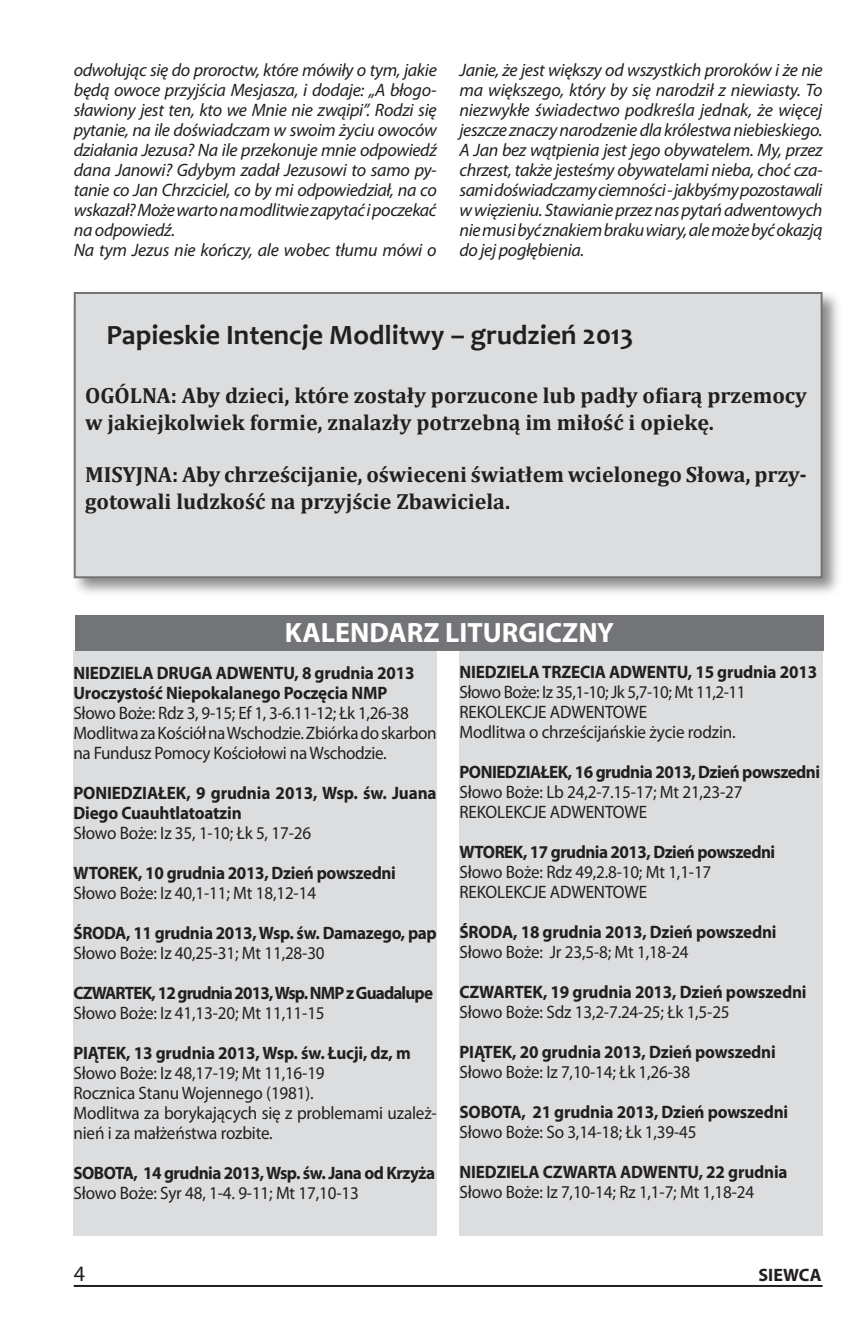
<style>
.page{position:relative;width:868px;height:1338px;background:#fff}
.page>*{position:absolute;margin:0;border:0;box-sizing:border-box;transform-origin:0 0}
.t1{font:700 28px "Candara";color:#231f20}
.t2{font:700 28px "Myriad Pro";color:#fff}
.t3{font:700 22px/26.4px "Cambria";color:#231f20}
.t4{font:italic 18px/20px "Myriad Pro";letter-spacing:-.02em;color:#231f20}
.t5{font:18px/20px "Myriad Pro";letter-spacing:-.01em;color:#231f20;scale:.95 1}
.t6{font:700 18px/20px "Myriad Pro";letter-spacing:-.01em;color:#231f20;scale:.95 1}
.t7{font:700 18px "Myriad Pro";letter-spacing:-.03em;color:#231f20;scale:.95 1}
.t8{font:700 18px "Myriad Pro";letter-spacing:-.05em;color:#231f20;scale:.95 1}
.t9{font:700 18px "Myriad Pro";letter-spacing:-.01em;color:#231f20}
</style>
<div class="page">
<hr style="left:74px;top:1285px;width:748px;height:2px;background:#231f20">
<div style="left:459px;top:651px;width:363px;height:585px;background:#dcdddf"></div>
<div style="left:73px;top:650px;width:364px;height:586px;background:#dcdddf"></div>
<div style="left:400px;top:615px;width:423px;height:35px;background:#727477"></div>
<div style="left:75px;top:615px;width:363px;height:35px;background:#727477"></div>
<div style="left:70px;top:287px;width:772px;height:313px;background:#231f20;opacity:.53"></div>
<div style="left:75px;top:293px;width:746px;height:284px;background:#dcdddf"></div>
<div style="left:74px;top:292px;width:748px;height:286px;border:2px solid #727477"></div>
<p class="t4" style="left:74px;top:59px;width:364px">odwołując się do proroctw, które mówiły o tym, jakie będą owoce przyjścia Mesjasza, i dodaje: „A błogo&shy;sławiony jest ten, kto we Mnie nie zwąipi”. Rodzi się pytanie, na ile doświadczam w swoim życiu owoców działania Jezusa? Na ile przekonuje mnie odpowiedź dana Janowi? Gdybym zadał Jezusowi to samo py&shy;tanie co Jan Chrzciciel, co by mi odpowiedział, na co wskazał? Może warto na modlitwie zapytać i poczekać na odpowiedź.<br>Na tym Jezus nie kończy, ale wobec tłumu mówi o</p>
<p class="t4" style="left:459px;top:59px;width:364px;text-align:justify">Janie, że jest większy od wszystkich proroków i że nie ma większego, który by się narodził z niewiasty. To niezwykłe świadectwo podkreśla jednak, że więcej jeszcze znaczy narodzenie dla królestwa niebieskiego.<br>A Jan bez wątpienia jest jego obywatelem. My, przez chrzest, także jesteśmy obywatelami nieba, choć cza&shy;sami doświadczamy ciemności - jakbyśmy pozostawali w więzieniu. Stawianie przez nas pytań adwentowych nie musi być znakiem braku wiary, ale może być okazją do jej pogłębienia.</p>
<h1 class="t1" style="left:106px;top:317px;width:528px">Papieskie Intencje Modlitwy – grudzień 2013</h1>
<p class="t3" style="left:85px;top:382px;width:723px">OGÓLNA: Aby dzieci, które zostały porzucone lub padły ofiarą przemocy w jakiejkolwiek formie, znalazły potrzebną im miłość i opiekę.</p>
<p class="t3" style="left:85px;top:461px;width:723px">MISYJNA: Aby chrześcijanie, oświeceni światłem wcielonego Słowa, przy&shy;gotowali ludzkość na przyjście Zbawiciela.</p>
<h1 class="t2" style="left:285px;top:614px;width:331px">KALENDARZ LITURGICZNY</h1>
<p class="t6" style="left:73px;top:662px;width:360px">NIEDZIELA DRUGA ADWENTU, 8 grudnia 2013<br>Uroczystość Niepokalanego Poczęcia NMP</p>
<p class="t5" style="left:73px;top:702px;width:384px">Słowo Boże: Rdz 3, 9-15; Ef 1, 3-6.11-12; Łk 1,26-38<br>Modlitwa za Kościół na Wschodzie. Zbiórka do skarbon na Fundusz Pomocy Kościołowi na Wschodzie.</p>
<p class="t6" style="left:73px;top:782px;width:384px">PONIEDZIAŁEK, 9 grudnia 2013, Wsp. św. Juana<br>Diego Cuauhtlatoatzin</p>
<p class="t5" style="left:73px;top:822px;width:252px">Słowo Boże: Iz 35, 1-10; Łk 5, 17-26</p>
<p class="t6" style="left:73px;top:862px;width:341px">WTOREK, 10 grudnia 2013, Dzień powszedni</p>
<p class="t5" style="left:73px;top:882px;width:257px">Słowo Boże: Iz 40,1-11; Mt 18,12-14</p>
<p class="t6" style="left:73px;top:922px;width:384px">ŚRODA, 11 grudnia 2013, Wsp. św. Damazego, pap</p>
<p class="t5" style="left:73px;top:942px;width:266px">Słowo Boże: Iz 40,25-31; Mt 11,28-30</p>
<p class="t8" style="left:73px;top:981px;width:380px">CZWARTEK, 12 grudnia 2013, Wsp. NMP z Guadalupe</p>
<p class="t5" style="left:73px;top:1002px;width:266px">Słowo Boże: Iz 41,13-20; Mt 11,11-15</p>
<p class="t6" style="left:73px;top:1042px;width:356px">PIĄTEK, 13 grudnia 2013, Wsp. św. Łucji, dz, m</p>
<p class="t5" style="left:73px;top:1062px;width:384px">Słowo Boże: Iz 48,17-19; Mt 11,16-19<br>Rocznica Stanu Wojennego (1981).<br>Modlitwa za borykających się z problemami uzależ&shy;nień i za małżeństwa rozbite.</p>
<p class="t7" style="left:73px;top:1161px;width:382px">SOBOTA, 14 grudnia 2013, Wsp. św. Jana od Krzyża</p>
<p class="t5" style="left:73px;top:1182px;width:302px">Słowo Boże: Syr 48, 1-4. 9-11; Mt 17,10-13</p>
<p class="t6" style="left:459px;top:661px;width:378px">NIEDZIELA TRZECIA ADWENTU, 15 grudnia 2013</p>
<p class="t5" style="left:459px;top:681px;width:303px">Słowo Boże: Iz 35,1-10; Jk 5,7-10; Mt 11,2-11<br>REKOLEKCJE ADWENTOWE<br>Modlitwa o chrześcijańskie życie rodzin.</p>
<p class="t7" style="left:459px;top:760px;width:381px">PONIEDZIAŁEK, 16 grudnia 2013, Dzień powszedni</p>
<p class="t5" style="left:459px;top:781px;width:299px">Słowo Boże: Lb 24,2-7.15-17; Mt 21,23-27<br>REKOLEKCJE ADWENTOWE</p>
<p class="t7" style="left:459px;top:840px;width:334px">WTOREK, 17 grudnia 2013, Dzień powszedni</p>
<p class="t5" style="left:459px;top:861px;width:266px">Słowo Boże: Rdz 49,2.8-10; Mt 1,1-17<br>REKOLEKCJE ADWENTOWE</p>
<p class="t6" style="left:459px;top:921px;width:335px">ŚRODA, 18 grudnia 2013, Dzień powszedni</p>
<p class="t5" style="left:459px;top:941px;width:243px">Słowo Boże: Jr 23,5-8; Mt 1,18-24</p>
<p class="t6" style="left:459px;top:981px;width:367px">CZWARTEK, 19 grudnia 2013, Dzień powszedni</p>
<p class="t5" style="left:459px;top:1001px;width:286px">Słowo Boże: Sdz 13,2-7.24-25; Łk 1,5-25</p>
<p class="t6" style="left:459px;top:1041px;width:334px">PIĄTEK, 20 grudnia 2013, Dzień powszedni</p>
<p class="t5" style="left:459px;top:1061px;width:244px">Słowo Boże: Iz 7,10-14; Łk 1,26-38</p>
<p class="t6" style="left:459px;top:1101px;width:347px">SOBOTA, 21 grudnia 2013, Dzień powszedni</p>
<p class="t5" style="left:459px;top:1121px;width:251px">Słowo Boże: So 3,14-18; Łk 1,39-45</p>
<p class="t6" style="left:459px;top:1161px;width:347px">NIEDZIELA CZWARTA ADWENTU, 22 grudnia</p>
<p class="t5" style="left:459px;top:1181px;width:312px">Słowo Boże: Iz 7,10-14; Rz 1,1-7; Mt 1,18-24</p>
<p class="t9" style="left:758px;top:1263px;width:65px">SIEWCA</p>
</div>
